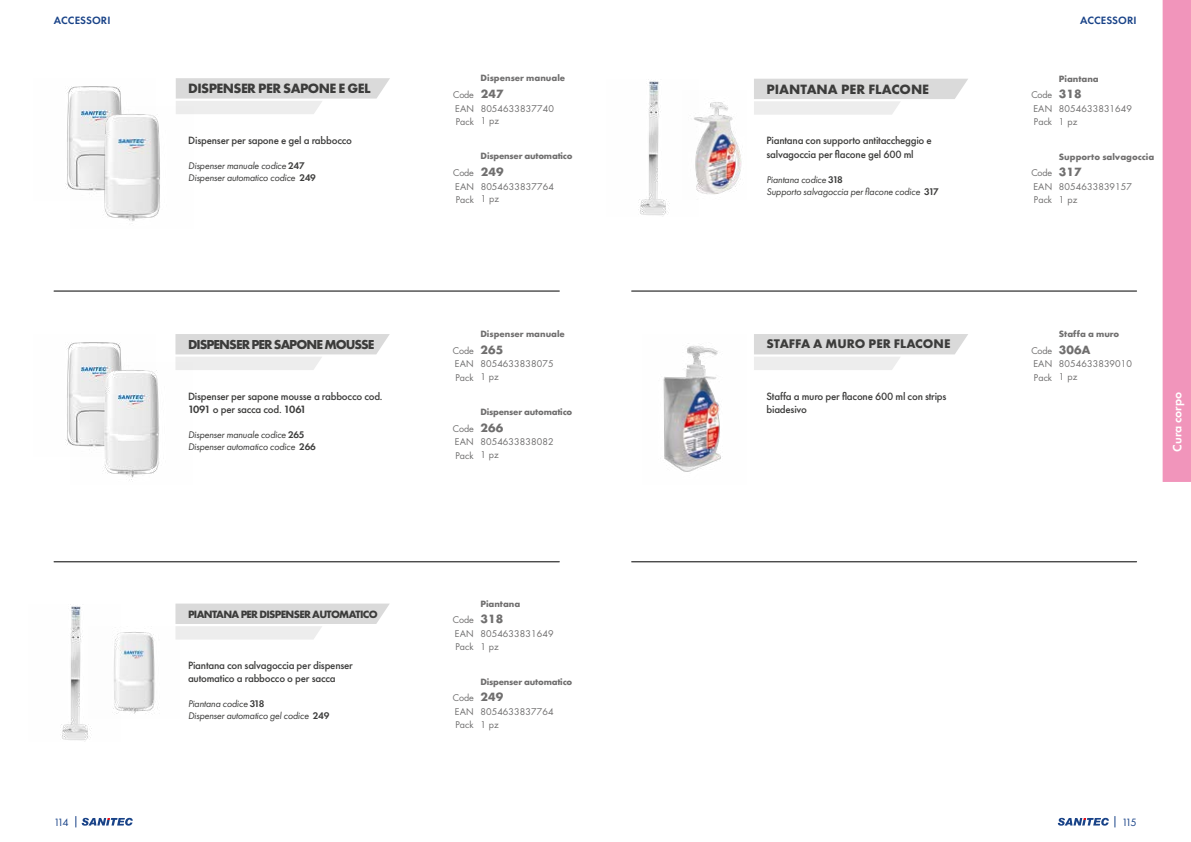
<style>
.page{position:relative;width:1191px;height:842px;background:#fff}
.page>*{position:absolute;margin:0;border:0;box-sizing:border-box;transform-origin:0 0}
.t1{font:700 14px "Futura PT";letter-spacing:-.04em;color:#3c3c3b}
.t2{font:700 14px "Futura PT";color:#3c3c3b}
.t3{font:700 13.5px "Futura PT";letter-spacing:-.07em;color:#3c3c3b}
.t4{font:700 13px "Futura PT";color:#3c3c3b}
.t5{font:600 12.5px "Futura PT";color:#fff}
.t6{font:500 11px/13px "Futura PT";letter-spacing:-.02em;color:#3c3c3b}
.t7{font:700 11px "Futura PT";letter-spacing:-.06em;color:#3c3c3b}
.t8{font:600 11px "Futura PT";letter-spacing:.01em;color:#194388}
.t9{font:11px "Futura PT";letter-spacing:-.175em;color:#194388}
.t10{font:italic 10px/12px "Futura PT";letter-spacing:-.02em;color:#3c3c3b}
.t11{font:700 9.5px "Futura PT";color:#706f6f}
.t12{font:700 9.5px "Futura PT";letter-spacing:-.02em;color:#706f6f}
.t13{font:9px/13.4px "Futura Std";letter-spacing:.01em;color:#706f6f}
.s1{font-weight:600;font-style:normal}
.s2{font-weight:600}
.s3{font-weight:700;font-size:11px}
</style>
<div class="page">
<svg style="left:82px;top:818px;width:51px;height:8px"></svg>
<hr style="left:54px;top:291px;width:505px;height:1px;background:#000">
<hr style="left:54px;top:562px;width:505px;height:1px;background:#000">
<hr style="left:631px;top:291px;width:505px;height:1px;background:#000">
<hr style="left:631px;top:562px;width:505px;height:1px;background:#000">
<svg style="left:1057px;top:818px;width:51px;height:8px"></svg>
<div style="left:1162px;top:0;width:29px;height:482px;background:#f195bb"></div>
<svg style="left:175px;top:604px;width:214px;height:36px"></svg>
<img style="left:60px;top:604px;width:32px;height:137px">
<img style="left:88px;top:627px;width:91px;height:91px">
<svg style="left:175px;top:334px;width:215px;height:36px"></svg>
<img style="left:65px;top:342px;width:56px;height:103px">
<img style="left:71px;top:362px;width:122px;height:119px">
<svg style="left:176px;top:78px;width:214px;height:36px"></svg>
<img style="left:65px;top:86px;width:56px;height:103px">
<img style="left:71px;top:106px;width:122px;height:116px">
<svg style="left:754px;top:334px;width:214px;height:36px"></svg>
<img style="left:663px;top:343px;width:58px;height:129px">
<svg style="left:754px;top:79px;width:214px;height:36px"></svg>
<img style="left:638px;top:79px;width:32px;height:137px">
<img style="left:694px;top:102px;width:48px;height:92px">
<p class="t8" style="left:54px;top:14px;width:58px">ACCESSORI</p>
<h1 class="t1" style="left:188px;top:79px;width:184px">DISPENSER PER SAPONE E GEL</h1>
<p class="t6" style="left:188px;top:134px;width:165px">Dispenser per sapone e gel a rabbocco</p>
<p class="t10" style="left:188px;top:160px;width:129px">Dispenser manuale codice <span class="s1">247<br></span>Dispenser automatico codice <span class="s1">249</span></p>
<h2 class="t3" style="left:188px;top:335px;width:188px">DISPENSER PER SAPONE MOUSSE</h2>
<p class="t6" style="left:188px;top:390px;width:196px">Dispenser per sapone mousse a rabbocco cod.<br><span class="s2">1091</span> o per sacca cod. <span class="s2">1061</span></p>
<p class="t10" style="left:188px;top:428px;width:129px">Dispenser manuale codice <span class="s1">265<br></span>Dispenser automatico codice <span class="s1">266</span></p>
<p class="t11" style="left:480px;top:72px;width:86px">Dispenser manuale</p>
<p class="t13" style="left:453px;top:88px;width:102px">Code <span class="s3">247<br></span>EAN 8054633837740<br>Pack 1 pz</p>
<p class="t12" style="left:480px;top:150px;width:93px">Dispenser automatico</p>
<p class="t13" style="left:453px;top:166px;width:102px">Code <span class="s3">249<br></span>EAN 8054633837764<br>Pack 1 pz</p>
<p class="t11" style="left:480px;top:328px;width:86px">Dispenser manuale</p>
<p class="t13" style="left:453px;top:344px;width:102px">Code <span class="s3">265<br></span>EAN 8054633838075<br>Pack 1 pz</p>
<p class="t12" style="left:480px;top:406px;width:93px">Dispenser automatico</p>
<p class="t13" style="left:453px;top:422px;width:102px">Code <span class="s3">266<br></span>EAN 8054633838082<br>Pack 1 pz</p>
<p class="t8" style="left:1080px;top:14px;width:58px">ACCESSORI</p>
<p class="t11" style="left:1058px;top:72px;width:41px">Piantana</p>
<h1 class="t2" style="left:766px;top:80px;width:164px">PIANTANA PER FLACONE</h1>
<p class="t13" style="left:1031px;top:88px;width:102px">Code <span class="s3">318<br></span>EAN 8054633831649<br>Pack 1 pz</p>
<p class="t6" style="left:766px;top:134px;width:167px">Piantana con supporto antitaccheggio e salvagoccia per flacone gel 600 ml</p>
<p class="t10" style="left:766px;top:173px;width:174px">Piantana codice <span class="s1">318<br></span>Supporto salvagoccia per flacone codice <span class="s1">317</span></p>
<p class="t11" style="left:1058px;top:150px;width:97px">Supporto salvagoccia</p>
<p class="t13" style="left:1031px;top:167px;width:102px">Code <span class="s3">317<br></span>EAN 8054633839157<br>Pack 1 pz</p>
<p class="t11" style="left:1058px;top:328px;width:62px">Staffa a muro</p>
<h3 class="t4" style="left:766px;top:336px;width:185px">STAFFA A MURO PER FLACONE</h3>
<p class="t13" style="left:1031px;top:344px;width:102px">Code <span class="s3">306A<br></span>EAN 8054633839010<br>Pack 1 pz</p>
<p class="t6" style="left:766px;top:390px;width:181px">Staffa a muro per flacone 600 ml con strips biadesivo</p>
<h3 class="t5" style="left:1169px;top:452px;width:61px;rotate:-90deg">Cura corpo</h3>
<p class="t7" style="left:188px;top:607px;width:191px">PIANTANA PER DISPENSER AUTOMATICO</p>
<p class="t6" style="left:188px;top:659px;width:166px">Piantana con salvagoccia per dispenser automatico a rabbocco o per sacca</p>
<p class="t10" style="left:188px;top:698px;width:143px">Piantana codice <span class="s1">318<br></span>Dispenser automatico gel codice <span class="s1">249</span></p>
<p class="t11" style="left:480px;top:597px;width:41px">Piantana</p>
<p class="t13" style="left:453px;top:613px;width:102px">Code <span class="s3">318<br></span>EAN 8054633831649<br>Pack 1 pz</p>
<p class="t12" style="left:480px;top:675px;width:93px">Dispenser automatico</p>
<p class="t13" style="left:453px;top:691px;width:102px">Code <span class="s3">249<br></span>EAN 8054633837764<br>Pack 1 pz</p>
<p class="t9" style="left:54px;top:816px;width:16px">114</p>
<p class="t9" style="left:1121px;top:816px;width:16px">115</p>
</div>
